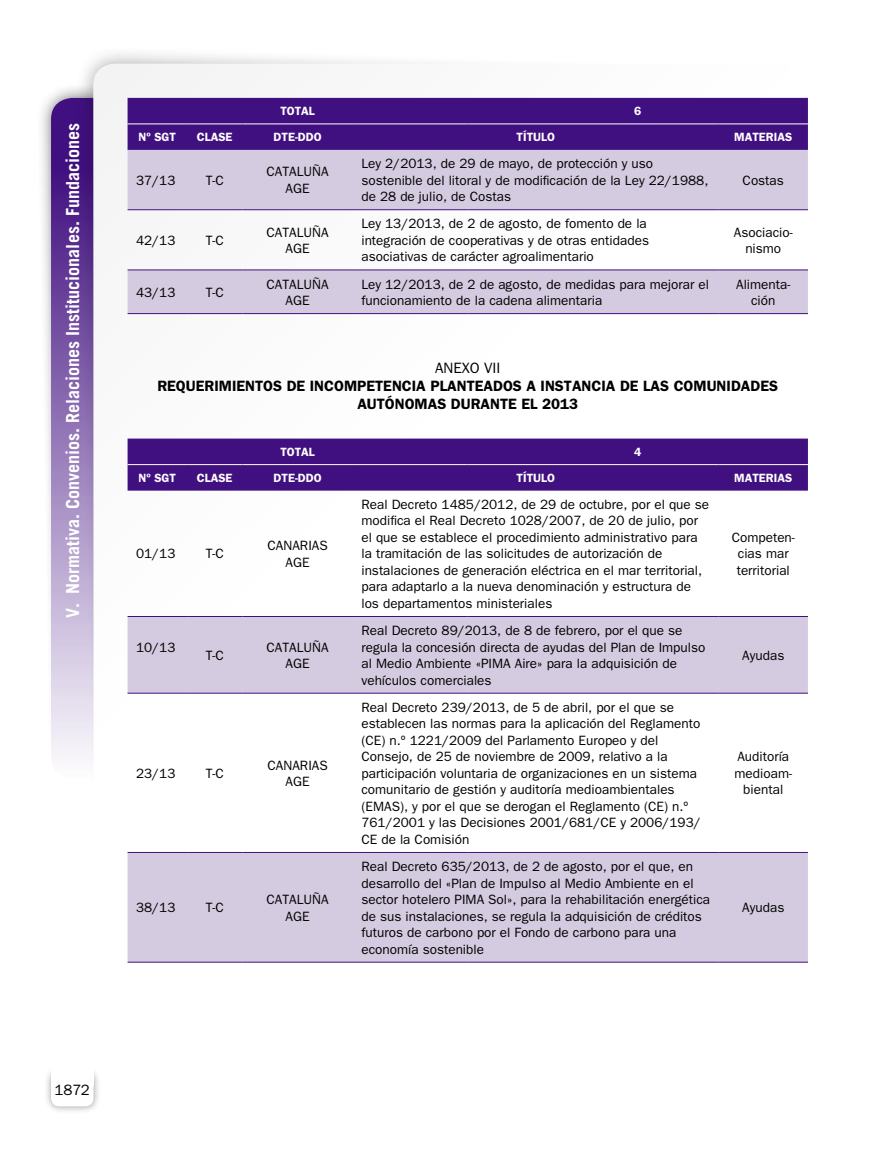
<style>
.page{position:relative;width:893px;height:1149px;background:#fff}
.page>*{position:absolute;margin:0;border:0;box-sizing:border-box;transform-origin:0 0}
.t1{font:700 18px "Trade Gothic";color:#fff}
.t2{font:600 15px/18px "Franklin Gothic";color:#000;text-align:center}
.t3{font:15px "Franklin Gothic";color:#000}
.t4{font:13.5px/16.5px "Franklin Gothic";color:#000;text-align:center}
.t5{font:600 12px "Franklin Gothic";color:#fff}
</style>
<div class="page">
<div style="left:36px;top:82px;width:116px;height:691px;background:#000;opacity:.6"></div>
<div style="left:51px;top:98px;width:85px;height:680px;background:linear-gradient(to bottom,#2f0074,#faf9fc);border-radius:21px"></div>
<div style="left:74px;top:45px;width:669px;height:923px;background:#000;opacity:.4"></div>
<div style="left:94px;top:64px;width:714px;height:969px;background:#fff;border-radius:21px"></div>
<div style="left:43px;top:1064px;width:58px;height:49px;background:#000;opacity:.4"></div>
<div style="left:51px;top:1071px;width:43px;height:35px;background:#fff;border-radius:9px"></div>
<div style="left:51px;top:1063px;width:43px;height:21px;background:#fff"></div>
<div style="left:128px;top:98px;width:680px;height:52px;background:#411080"></div>
<svg style="left:128px;top:150px;width:680px;height:163px;fill:#d4cbe0"></svg>
<hr style="left:128px;top:209px;width:59px;height:1px;background:#411080">
<hr style="left:187px;top:209px;width:55px;height:1px;background:#411080">
<hr style="left:242px;top:209px;width:111px;height:1px;background:#411080">
<hr style="left:353px;top:209px;width:115px;height:1px;background:#411080">
<hr style="left:468px;top:209px;width:251px;height:1px;background:#411080">
<hr style="left:719px;top:209px;width:89px;height:1px;background:#411080">
<hr style="left:128px;top:269px;width:59px;height:1px;background:#411080">
<hr style="left:187px;top:269px;width:55px;height:1px;background:#411080">
<hr style="left:242px;top:269px;width:111px;height:1px;background:#411080">
<hr style="left:353px;top:269px;width:115px;height:1px;background:#411080">
<hr style="left:468px;top:269px;width:251px;height:1px;background:#411080">
<hr style="left:719px;top:269px;width:89px;height:1px;background:#411080">
<hr style="left:128px;top:313px;width:59px;height:1px;background:#411080">
<hr style="left:187px;top:313px;width:55px;height:1px;background:#411080">
<hr style="left:242px;top:313px;width:111px;height:1px;background:#411080">
<hr style="left:353px;top:313px;width:115px;height:1px;background:#411080">
<hr style="left:468px;top:313px;width:251px;height:1px;background:#411080">
<hr style="left:719px;top:313px;width:89px;height:1px;background:#411080">
<hr style="left:128px;top:123px;width:59px;height:1px;background:#fff">
<hr style="left:187px;top:123px;width:55px;height:1px;background:#fff">
<hr style="left:242px;top:123px;width:111px;height:1px;background:#fff">
<hr style="left:353px;top:123px;width:115px;height:1px;background:#fff">
<hr style="left:468px;top:123px;width:251px;height:1px;background:#fff">
<hr style="left:719px;top:123px;width:89px;height:1px;background:#fff">
<div style="left:128px;top:438px;width:680px;height:52px;background:#411080"></div>
<svg style="left:128px;top:617px;width:680px;height:344px;fill:#d4cbe0"></svg>
<hr style="left:128px;top:616px;width:59px;height:1px;background:#411080">
<hr style="left:187px;top:616px;width:55px;height:1px;background:#411080">
<hr style="left:242px;top:616px;width:111px;height:1px;background:#411080">
<hr style="left:353px;top:616px;width:115px;height:1px;background:#411080">
<hr style="left:468px;top:616px;width:251px;height:1px;background:#411080">
<hr style="left:719px;top:616px;width:89px;height:1px;background:#411080">
<hr style="left:128px;top:692px;width:59px;height:1px;background:#411080">
<hr style="left:187px;top:692px;width:55px;height:1px;background:#411080">
<hr style="left:242px;top:692px;width:111px;height:1px;background:#411080">
<hr style="left:353px;top:692px;width:115px;height:1px;background:#411080">
<hr style="left:468px;top:692px;width:251px;height:1px;background:#411080">
<hr style="left:719px;top:692px;width:89px;height:1px;background:#411080">
<hr style="left:128px;top:851px;width:59px;height:1px;background:#411080">
<hr style="left:187px;top:851px;width:55px;height:1px;background:#411080">
<hr style="left:242px;top:851px;width:111px;height:1px;background:#411080">
<hr style="left:353px;top:851px;width:115px;height:1px;background:#411080">
<hr style="left:468px;top:851px;width:251px;height:1px;background:#411080">
<hr style="left:719px;top:851px;width:89px;height:1px;background:#411080">
<hr style="left:128px;top:961px;width:59px;height:1px;background:#411080">
<hr style="left:187px;top:961px;width:55px;height:1px;background:#411080">
<hr style="left:242px;top:961px;width:111px;height:1px;background:#411080">
<hr style="left:353px;top:961px;width:115px;height:1px;background:#411080">
<hr style="left:468px;top:961px;width:251px;height:1px;background:#411080">
<hr style="left:719px;top:961px;width:89px;height:1px;background:#411080">
<hr style="left:128px;top:464px;width:59px;height:1px;background:#fff">
<hr style="left:187px;top:464px;width:55px;height:1px;background:#fff">
<hr style="left:242px;top:464px;width:111px;height:1px;background:#fff">
<hr style="left:353px;top:464px;width:115px;height:1px;background:#fff">
<hr style="left:468px;top:464px;width:251px;height:1px;background:#fff">
<hr style="left:719px;top:464px;width:89px;height:1px;background:#fff">
<h1 class="t1" style="left:62px;top:617px;width:496px;rotate:-90deg">V. Normativa. Convenios. Relaciones Institucionales. Fundaciones</h1>
<p class="t5" style="left:280px;top:104px;width:36px">TOTAL</p>
<p class="t5" style="left:634px;top:104px;width:9px">6</p>
<p class="t5" style="left:139px;top:130px;width:39px">Nº SGT</p>
<p class="t5" style="left:197px;top:130px;width:37px">CLASE</p>
<p class="t5" style="left:274px;top:130px;width:49px">DTE-DDO</p>
<p class="t5" style="left:517px;top:130px;width:40px">TÍTULO</p>
<p class="t5" style="left:734px;top:130px;width:60px">MATERIAS</p>
<p class="t4" style="left:136px;top:172px;width:41px">37/13</p>
<p class="t4" style="left:206px;top:172px;width:20px">T-C</p>
<p class="t4" style="left:267px;top:164px;width:64px">CATALUÑA<br>AGE</p>
<p class="t4" style="left:361px;top:155px;width:348px;text-align:left">Ley 2/2013, de 29 de mayo, de protección y uso sostenible del litoral y de modificación de la Ley 22/1988, de 28 de julio, de Costas</p>
<p class="t4" style="left:743px;top:172px;width:43px">Costas</p>
<p class="t4" style="left:136px;top:232px;width:41px">42/13</p>
<p class="t4" style="left:206px;top:232px;width:20px">T-C</p>
<p class="t4" style="left:267px;top:224px;width:64px">CATALUÑA<br>AGE</p>
<p class="t4" style="left:361px;top:215px;width:289px;text-align:left">Ley 13/2013, de 2 de agosto, de fomento de la integración de cooperativas y de otras entidades asociativas de carácter agroalimentario</p>
<p class="t4" style="left:734px;top:224px;width:60px">Asociacio&shy;nismo</p>
<p class="t4" style="left:136px;top:284px;width:41px">43/13</p>
<p class="t4" style="left:206px;top:284px;width:20px">T-C</p>
<p class="t4" style="left:267px;top:276px;width:64px">CATALUÑA<br>AGE</p>
<p class="t4" style="left:361px;top:276px;width:349px;text-align:left">Ley 12/2013, de 2 de agosto, de medidas para mejorar el funcionamiento de la cadena alimentaria</p>
<p class="t4" style="left:736px;top:276px;width:56px">Alimenta&shy;ción</p>
<p class="t3" style="left:435px;top:358px;width:67px">ANEXO VII</p>
<p class="t2" style="left:157px;top:376px;width:622px">REQUERIMIENTOS DE INCOMPETENCIA PLANTEADOS A INSTANCIA DE LAS COMUNIDADES<br>AUTÓNOMAS DURANTE EL 2013</p>
<p class="t5" style="left:280px;top:445px;width:36px">TOTAL</p>
<p class="t5" style="left:634px;top:445px;width:9px">4</p>
<p class="t5" style="left:139px;top:471px;width:39px">Nº SGT</p>
<p class="t5" style="left:197px;top:471px;width:37px">CLASE</p>
<p class="t5" style="left:274px;top:471px;width:49px">DTE-DDO</p>
<p class="t5" style="left:517px;top:471px;width:40px">TÍTULO</p>
<p class="t5" style="left:734px;top:471px;width:60px">MATERIAS</p>
<p class="t4" style="left:136px;top:545px;width:41px">01/13</p>
<p class="t4" style="left:206px;top:545px;width:20px">T-C</p>
<p class="t4" style="left:268px;top:537px;width:62px">CANARIAS<br>AGE</p>
<p class="t4" style="left:136px;top:638px;width:41px">10/13</p>
<p class="t4" style="left:206px;top:647px;width:20px">T-C</p>
<p class="t4" style="left:267px;top:638px;width:64px">CATALUÑA<br>AGE</p>
<p class="t4" style="left:136px;top:764px;width:41px">23/13</p>
<p class="t4" style="left:206px;top:764px;width:20px">T-C</p>
<p class="t4" style="left:268px;top:756px;width:62px">CANARIAS<br>AGE</p>
<p class="t4" style="left:136px;top:899px;width:41px">38/13</p>
<p class="t4" style="left:206px;top:899px;width:20px">T-C</p>
<p class="t4" style="left:267px;top:891px;width:64px">CATALUÑA<br>AGE</p>
<p class="t4" style="left:361px;top:496px;width:349px;text-align:left">Real Decreto 1485/2012, de 29 de octubre, por el que se modifica el Real Decreto 1028/2007, de 20 de julio, por el que se establece el procedimiento administrativo para la tramitación de las solicitudes de autorización de instalaciones de generación eléctrica en el mar territorial, para adaptarlo a la nueva denominación y estructura de los departamentos ministeriales</p>
<p class="t4" style="left:361px;top:622px;width:345px;text-align:left">Real Decreto 89/2013, de 8 de febrero, por el que se regula la concesión directa de ayudas del Plan de Impulso al Medio Ambiente «PIMA Aire» para la adquisición de vehículos comerciales</p>
<p class="t4" style="left:361px;top:698px;width:341px;text-align:left">Real Decreto 239/2013, de 5 de abril, por el que se establecen las normas para la aplicación del Reglamento (CE) n.º 1221/2009 del Parlamento Europeo y del Consejo, de 25 de noviembre de 2009, relativo a la participación voluntaria de organizaciones en un sistema comunitario de gestión y auditoría medioambientales (EMAS), y por el que se derogan el Reglamento (CE) n.º 761/2001 y las Decisiones 2001/681/CE y 2006/193/ CE de la Comisión</p>
<p class="t4" style="left:361px;top:858px;width:350px;text-align:left">Real Decreto 635/2013, de 2 de agosto, por el que, en desarrollo del «Plan de Impulso al Medio Ambiente en el sector hotelero PIMA Sol», para la rehabilitación energética de sus instalaciones, se regula la adquisición de créditos futuros de carbono por el Fondo de carbono para una economía sostenible</p>
<p class="t4" style="left:732px;top:529px;width:65px">Competen&shy;cias mar territorial</p>
<p class="t4" style="left:742px;top:647px;width:44px">Ayudas</p>
<p class="t4" style="left:734px;top:748px;width:59px">Auditoría medioam&shy;biental</p>
<p class="t4" style="left:742px;top:899px;width:44px">Ayudas</p>
<p class="t3" style="left:55px;top:1080px;width:37px">1872</p>
</div>
